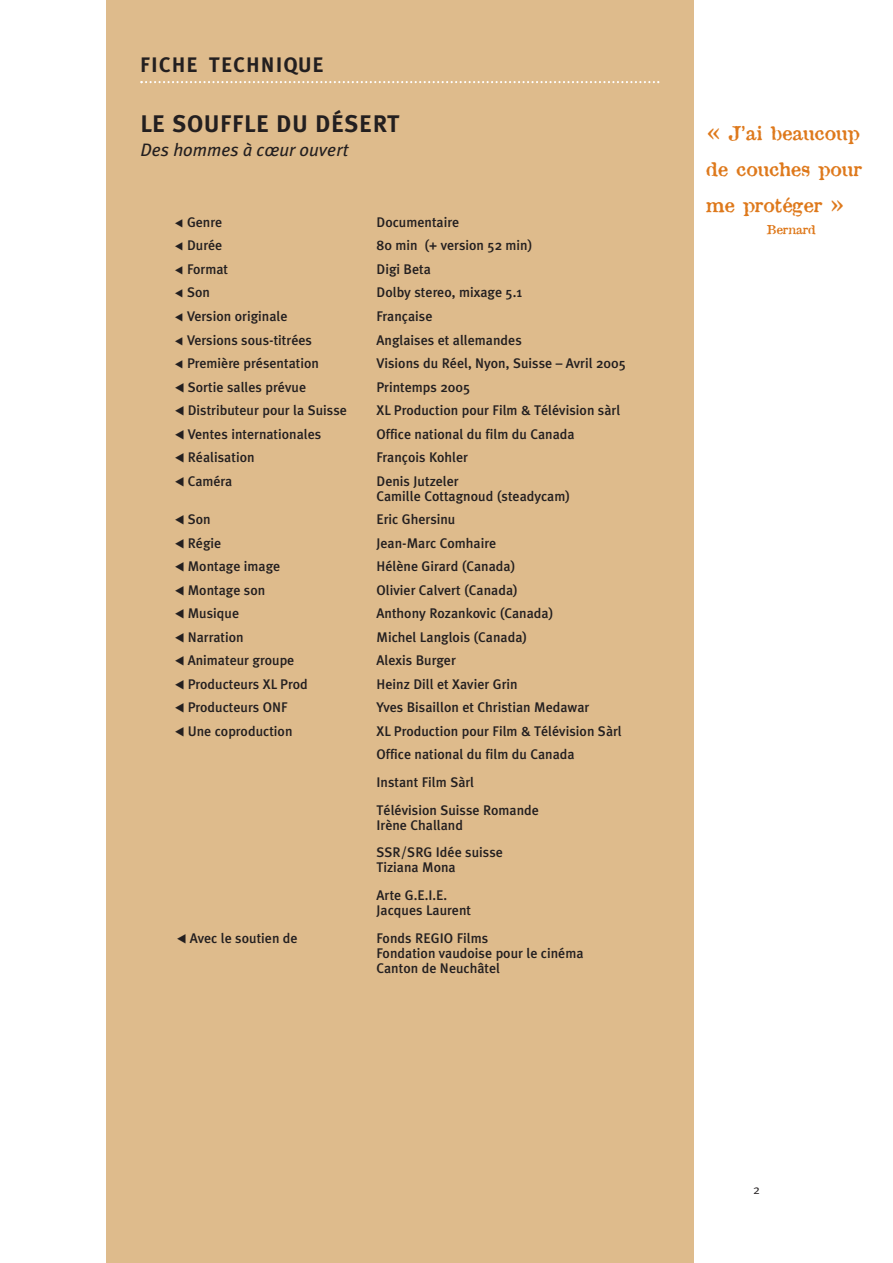
<style>
.page{position:relative;width:893px;height:1263px;background:#fff}
.page>*{position:absolute;margin:0;border:0;box-sizing:border-box;transform-origin:0 0}
.t1{font:700 24px "Meta Plus";letter-spacing:.025em;color:#231f20}
.t2{font:700 21px "Meta";letter-spacing:.08em;color:#231f20}
.t3{font:18.75px/36px "Attic";color:#de791c;text-align:justify}
.t4{font:italic 18px "Meta Plus";color:#231f20}
.t5{font:500 13.95px/15px "Meta Plus";color:#231f20}
.t6{font:12.75px "Meta Plus Normal";color:#231f20}
.t7{font:12px "Attic";color:#de791c}
.s1{font-family:"Abacus Three SSK";font-weight:400;font-size:10.5px}
.s2{font-family:"Abacus Three SSK";font-weight:400;font-size:12px}
.s3{font-size:24px}
</style>
<div class="page">
<div style="left:106px;top:0;width:587px;height:1263px;background:#debb8c"></div>
<svg style="left:140px;top:81px;width:519px;height:2px"></svg>
<h2 class="t2" style="left:140px;top:57px;width:184px">FICHE TECHNIQUE</h2>
<h1 class="t1" style="left:140px;top:114px;width:261px">LE SOUFFLE DU DÉSERT</h1>
<p class="t4" style="left:140px;top:143px;width:210px">Des hommes à cœur ouvert</p>
<p class="t5" style="left:174px;top:215px;width:49px"><span class="s1">F</span> Genre</p>
<p class="t5" style="left:376px;top:215px;width:84px">Documentaire</p>
<p class="t5" style="left:174px;top:239px;width:49px"><span class="s1">F</span> Durée</p>
<p class="t5" style="left:376px;top:239px;width:157px">80 min (+ version 52 min)</p>
<p class="t5" style="left:174px;top:262px;width:55px"><span class="s1">F</span> Format</p>
<p class="t5" style="left:376px;top:262px;width:56px">Digi Beta</p>
<p class="t5" style="left:174px;top:286px;width:37px"><span class="s1">F</span> Son</p>
<p class="t5" style="left:376px;top:286px;width:147px">Dolby stereo, mixage 5.1</p>
<p class="t5" style="left:174px;top:309px;width:115px"><span class="s1">F</span> Version originale</p>
<p class="t5" style="left:376px;top:309px;width:57px">Française</p>
<p class="t5" style="left:174px;top:333px;width:139px"><span class="s1">F</span> Versions sous-titrées</p>
<p class="t5" style="left:376px;top:333px;width:147px">Anglaises et allemandes</p>
<p class="t5" style="left:174px;top:356px;width:146px"><span class="s1">F</span> Première présentation</p>
<p class="t5" style="left:376px;top:356px;width:251px">Visions du Réel, Nyon, Suisse – Avril 2005</p>
<p class="t5" style="left:174px;top:380px;width:133px"><span class="s2">F</span> Sortie salles prévue</p>
<p class="t5" style="left:376px;top:380px;width:95px">Printemps 2005</p>
<p class="t5" style="left:174px;top:404px;width:174px"><span class="s2">F</span> Distributeur pour la Suisse</p>
<p class="t5" style="left:376px;top:404px;width:245px">XL Production pour Film &amp; Télévision sàrl</p>
<p class="t5" style="left:174px;top:427px;width:148px"><span class="s2">F</span> Ventes internationales</p>
<p class="t5" style="left:376px;top:427px;width:200px">Office national du film du Canada</p>
<p class="t5" style="left:174px;top:451px;width:82px"><span class="s2">F</span> Réalisation</p>
<p class="t5" style="left:376px;top:451px;width:93px">François Kohler</p>
<p class="t5" style="left:174px;top:474px;width:60px"><span class="s2">F</span> Caméra</p>
<p class="t5" style="left:376px;top:474px;width:195px">Denis Jutzeler<br>Camille Cottagnoud (steadycam)</p>
<p class="t5" style="left:174px;top:513px;width:38px"><span class="s2">F</span> Son</p>
<p class="t5" style="left:376px;top:513px;width:80px">Eric Ghersinu</p>
<p class="t5" style="left:174px;top:536px;width:48px"><span class="s2">F</span> Régie</p>
<p class="t5" style="left:376px;top:536px;width:121px">Jean-Marc Comhaire</p>
<p class="t5" style="left:174px;top:560px;width:107px"><span class="s2">F</span> Montage image</p>
<p class="t5" style="left:376px;top:560px;width:140px">Hélène Girard (Canada)</p>
<p class="t5" style="left:174px;top:583px;width:92px"><span class="s2">F</span> Montage son</p>
<p class="t5" style="left:376px;top:583px;width:143px">Olivier Calvert (Canada)</p>
<p class="t5" style="left:174px;top:607px;width:66px"><span class="s2">F</span> Musique</p>
<p class="t5" style="left:376px;top:607px;width:178px">Anthony Rozankovic (Canada)</p>
<p class="t5" style="left:174px;top:630px;width:71px"><span class="s2">F</span> Narration</p>
<p class="t5" style="left:376px;top:630px;width:152px">Michel Langlois (Canada)</p>
<p class="t5" style="left:174px;top:654px;width:121px"><span class="s2">F</span> Animateur groupe</p>
<p class="t5" style="left:376px;top:654px;width:81px">Alexis Burger</p>
<p class="t5" style="left:174px;top:677px;width:135px"><span class="s2">F</span> Producteurs XL Prod</p>
<p class="t5" style="left:376px;top:677px;width:143px">Heinz Dill et Xavier Grin</p>
<p class="t5" style="left:174px;top:701px;width:115px"><span class="s2">F</span> Producteurs ONF</p>
<p class="t5" style="left:376px;top:701px;width:214px">Yves Bisaillon et Christian Medawar</p>
<p class="t5" style="left:174px;top:724px;width:120px"><span class="s2">F</span> Une coproduction</p>
<p class="t5" style="left:376px;top:720px;width:247px;line-height:23.5px">XL Production pour Film &amp; Télévision Sàrl<br>Office national du film du Canada</p>
<p class="t5" style="left:376px;top:769px;width:164px;line-height:27.8px">Instant Film Sàrl<br>Télévision Suisse Romande</p>
<p class="t5" style="left:376px;top:812px;width:128px;line-height:27.8px">Irène Challand<br>SSR/SRG Idée suisse</p>
<p class="t5" style="left:376px;top:854px;width:81px;line-height:27.8px">Tiziana Mona<br>Arte G.E.I.E.</p>
<p class="t5" style="left:376px;top:904px;width:96px">Jacques Laurent</p>
<p class="t5" style="left:176px;top:931px;width:123px"><span class="s2">F</span> Avec le soutien de</p>
<p class="t5" style="left:376px;top:931px;width:208px">Fonds REGIO Films<br>Fondation vaudoise pour le cinéma<br>Canton de Neuchâtel</p>
<h3 class="t3" style="left:706px;top:117px;width:157px"><span class="s3">«</span> J’ai beaucoup de couches pour me protéger <span class="s3">»</span></h3>
<p class="t7" style="left:766px;top:225px;width:50px">Bernard</p>
<p class="t6" style="left:753px;top:1185px;width:8px">2</p>
</div>
